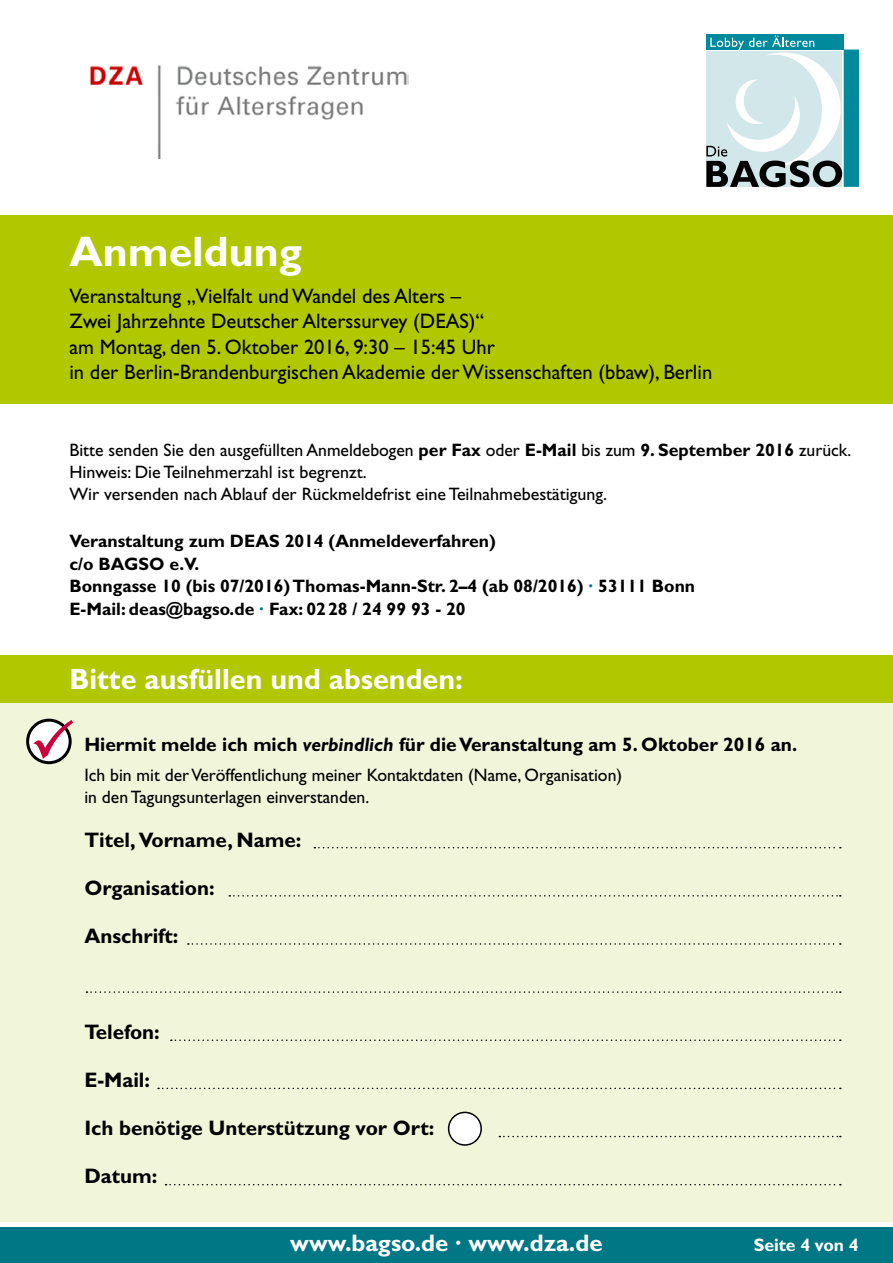
<style>
.page{position:relative;width:893px;height:1263px;background:#fff}
.page>*{position:absolute;margin:0;border:0;box-sizing:border-box;transform-origin:0 0}
.Fließtext{font:700 42.75px "Gill Sans";color:#fff}
.t1{font:700 29.4px "Gill Sans";color:#fff}
.t2{font:700 24px "Gill Sans";color:#fff}
.t3{font:21px/25.2px "Gill Sans";color:#000}
.t4{font:700 21px "Gill Sans";color:#000}
.t5{font:700 19.5px "Gill Sans";color:#000}
.t6{font:18px/21.6px "Gill Sans";color:#000}
.t7{font:700 18px "Gill Sans";color:#000}
.t8{font:700 18px "Gill Sans";letter-spacing:-.005em;color:#fff}
.s1{font-weight:700}
.s2{color:#007785}
.s3{font-style:italic}
</style>
<div class="page">
<div style="left:0;top:659px;width:893px;height:567px;background:#f1f5da"></div>
<div style="left:0;top:1227px;width:893px;height:36px;background:#007785"></div>
<div style="left:0;top:1222px;width:893px;height:5px;background:#fff"></div>
<div style="left:706px;top:34px;width:138px;height:16px;background:#008a9b"></div>
<div style="left:844px;top:50px;width:15px;height:137px;background:#008a9b"></div>
<svg style="left:706px;top:35px;width:136px;height:152px"></svg>
<img style="left:90px;top:65px;width:318px;height:93px">
<div style="left:0;top:215px;width:893px;height:189px;background:#b1c800"></div>
<svg style="left:28px;top:720px;width:42px;height:43px"></svg>
<div style="left:26px;top:719px;width:46px;height:45px;border:3px solid #000;border-radius:50%"></div>
<svg style="left:32px;top:719px;width:41px;height:41px;background:#cfaeb4"></svg>
<svg style="left:314px;top:847px;width:527px;height:1px"></svg>
<svg style="left:229px;top:895px;width:612px;height:1px"></svg>
<svg style="left:188px;top:943px;width:653px;height:2px"></svg>
<svg style="left:86px;top:991px;width:755px;height:2px"></svg>
<svg style="left:171px;top:1039px;width:670px;height:2px"></svg>
<svg style="left:158px;top:1088px;width:683px;height:1px"></svg>
<svg style="left:166px;top:1184px;width:675px;height:1px"></svg>
<div style="left:449px;top:1112px;width:32px;height:33px;background:#fff;border-radius:50%"></div>
<div style="left:448px;top:1112px;width:34px;height:34px;border:2px solid #000;border-radius:50%"></div>
<div style="left:0;top:655px;width:893px;height:47px;background:#b1c800"></div>
<svg style="left:499px;top:1136px;width:342px;height:1px"></svg>
<p class="Fließtext" style="left:69px;top:226px;width:234px">Anmeldung</p>
<p class="t3" style="left:69px;top:284px;width:416px">Veranstaltung „Vielfalt und Wandel des Alters –<br>Zwei Jahrzehnte Deutscher Alterssurvey (DEAS)“</p>
<p class="t3" style="left:69px;top:334px;width:427px">am Montag, den 5. Oktober 2016, 9:30 – 15:45 Uhr</p>
<p class="t3" style="left:69px;top:359px;width:644px">in der Berlin-Brandenburgischen Akademie der Wissenschaften (bbaw), Berlin</p>
<p class="t6" style="left:69px;top:440px;width:783px">Bitte senden Sie den ausgefüllten Anmeldebogen <span class="s1">per Fax</span> oder <span class="s1">E-Mail</span> bis zum <span class="s1">9. September 2016</span> zurück.</p>
<p class="t6" style="left:69px;top:461px;width:539px">Hinweis: Die Teilnehmerzahl ist begrenzt.<br>Wir versenden nach Ablauf der Rückmeldefrist eine Teilnahmebestätigung.</p>
<p class="t7" style="left:69px;top:530px;width:428px">Veranstaltung zum DEAS 2014 (Anmeldeverfahren)</p>
<p class="t7" style="left:69px;top:553px;width:131px">c/o BAGSO e.V.</p>
<p class="t7" style="left:69px;top:575px;width:627px">Bonngasse 10 (bis 07/2016) Thomas-Mann-Str. 2–4 (ab 08/2016) <span class="s2">·</span> 53111 Bonn</p>
<p class="t7" style="left:69px;top:598px;width:398px">E-Mail: deas@bagso.de <span class="s2">·</span> Fax: 0228 / 24 99 93 - 20</p>
<p class="t1" style="left:69px;top:662px;width:395px">Bitte ausfüllen und absenden:</p>
<p class="t5" style="left:84px;top:733px;width:714px">Hiermit melde ich mich <span class="s3">verbindlich</span> für die Veranstaltung am 5. Oktober 2016 an.</p>
<p class="t6" style="left:84px;top:764px;width:539px">Ich bin mit der Veröffentlichung meiner Kontaktdaten (Name, Organisation) in den Tagungsunterlagen einverstanden.</p>
<p class="t4" style="left:84px;top:828px;width:219px">Titel, Vorname, Name:</p>
<p class="t4" style="left:84px;top:876px;width:132px">Organisation:</p>
<p class="t4" style="left:84px;top:924px;width:96px">Anschrift:</p>
<p class="t4" style="left:84px;top:1020px;width:77px">Telefon:</p>
<p class="t4" style="left:84px;top:1068px;width:67px">E-Mail:</p>
<p class="t4" style="left:84px;top:1116px;width:352px">Ich benötige Unterstützung vor Ort:</p>
<p class="t4" style="left:84px;top:1164px;width:75px">Datum:</p>
<p class="t2" style="left:290px;top:1229px;width:314px">www.bagso.de · www.dza.de</p>
<p class="t8" style="left:754px;top:1234px;width:106px">Seite 4 von 4</p>
</div>
